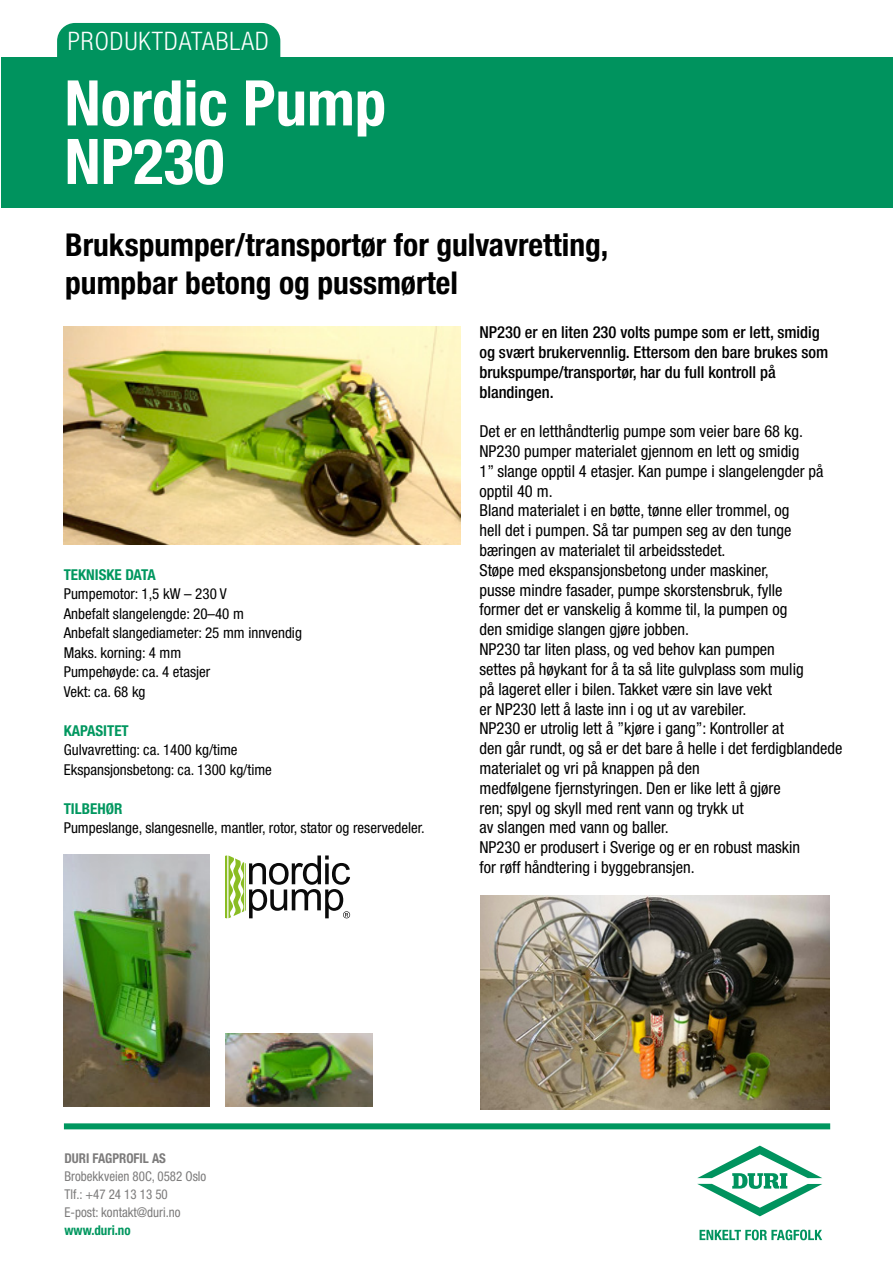
<style>
.page{position:relative;width:893px;height:1263px;background:#fff}
.page>*{position:absolute;margin:0;border:0;box-sizing:border-box;transform-origin:0 0}
.t1{font:700 condensed 63px/58.5px "Helvetica Neue";color:#fff}
.t2{font:700 condensed 31.5px/37.8px "Helvetica Neue";color:#000}
.t3{font:300 condensed 25.5px "Helvetica Neue";letter-spacing:.04em;color:#fff}
.t4{font:condensed 16.5px/19.8px "Helvetica Neue";color:#000}
.t5{font:500 condensed 16.5px/19.8px "Helvetica Neue";color:#000}
.t6{font:condensed 15px/19.5px "Helvetica Neue";color:#000}
.t7{font:700 condensed 15px "Helvetica Neue";color:#00975f}
.t8{font:condensed 13.5px/18px "Helvetica Neue";color:#7c7b7b;scale:.96 1}
.t9{font:700 condensed 13.5px "Helvetica Neue";color:#7c7b7b;scale:.96 1}
.t10{font:700 condensed 13.5px "Helvetica Neue";color:#00975f;scale:.96 1}
</style>
<div class="page">
<div style="left:64px;top:1123px;width:766px;height:6px;background:#00975f"></div>
<svg style="left:697px;top:1145px;width:125px;height:71px"></svg>
<svg style="left:700px;top:1229px;width:122px;height:11px"></svg>
<div style="left:57px;top:23px;width:223px;height:52px;background:#00935e;border-radius:18px"></div>
<div style="left:2px;top:57px;width:891px;height:151px;background:#00935e"></div>
<img style="left:480px;top:896px;width:349px;height:214px">
<img style="left:64px;top:327px;width:397px;height:217px">
<img style="left:64px;top:855px;width:145px;height:251px">
<img style="left:225px;top:1033px;width:147px;height:74px">
<svg style="left:225px;top:855px;width:125px;height:63px"></svg>
<h3 class="t3" style="left:68px;top:26px;width:203px">PRODUKTDATABLAD</h3>
<h1 class="t1" style="left:65px;top:73px;width:323px">Nordic Pump<br>NP230</h1>
<h2 class="t2" style="left:65px;top:226px;width:545px">Brukspumper/transportør for gulvavretting, pumpbar betong og pussmørtel</h2>
<p class="t7" style="left:64px;top:565px;width:93px">TEKNISKE DATA</p>
<p class="t6" style="left:64px;top:584px;width:240px">Pumpemotor: 1,5 kW – 230 V<br>Anbefalt slangelengde: 20–40 m<br>Anbefalt slangediameter: 25 mm innvendig<br>Maks. korning: 4 mm<br>Pumpehøyde: ca. 4 etasjer<br>Vekt: ca. 68 kg</p>
<p class="t7" style="left:64px;top:721px;width:66px">KAPASITET</p>
<p class="t6" style="left:64px;top:740px;width:210px">Gulvavretting: ca. 1400 kg/time<br>Ekspansjonsbetong: ca. 1300 kg/time</p>
<p class="t7" style="left:64px;top:799px;width:60px">TILBEHØR</p>
<p class="t6" style="left:64px;top:818px;width:362px">Pumpeslange, slangesnelle, mantler, rotor, stator og reservedeler.</p>
<p class="t5" style="left:479px;top:322px;width:350px">NP230 er en liten 230 volts pumpe som er lett, smidig og svært brukervennlig. Ettersom den bare brukes som brukspumpe/transportør, har du full kontroll på blandingen.</p>
<p class="t4" style="left:479px;top:421px;width:365px">Det er en letthåndterlig pumpe som veier bare 68 kg.<br>NP230 pumper materialet gjennom en lett og smidig<br>1” slange opptil 4 etasjer. Kan pumpe i slangelengder på opptil 40 m.<br>Bland materialet i en bøtte, tønne eller trommel, og<br>hell det i pumpen. Så tar pumpen seg av den tunge bæringen av materialet til arbeidsstedet.<br>Støpe med ekspansjonsbetong under maskiner,<br>pusse mindre fasader, pumpe skorstensbruk, fylle<br>former det er vanskelig å komme til, la pumpen og<br>den smidige slangen gjøre jobben.<br>NP230 tar liten plass, og ved behov kan pumpen<br>settes på høykant for å ta så lite gulvplass som mulig<br>på lageret eller i bilen. Takket være sin lave vekt<br>er NP230 lett å laste inn i og ut av varebiler.<br>NP230 er utrolig lett å ”kjøre i gang”: Kontroller at<br>den går rundt, og så er det bare å helle i det ferdigblandede materialet og vri på knappen på den<br>medfølgene fjernstyringen. Den er like lett å gjøre<br>ren; spyl og skyll med rent vann og trykk ut<br>av slangen med vann og baller.<br>NP230 er produsert i Sverige og er en robust maskin<br>for røff håndtering i byggebransjen.</p>
<p class="t9" style="left:64px;top:1150px;width:107px">DURI FAGPROFIL AS</p>
<p class="t8" style="left:64px;top:1167px;width:149px">Brobekkveien 80C, 0582 Oslo<br>Tlf.: +47 24 13 13 50<br>E-post: kontakt@duri.no</p>
<p class="t10" style="left:64px;top:1222px;width:70px">www.duri.no</p>
</div>
